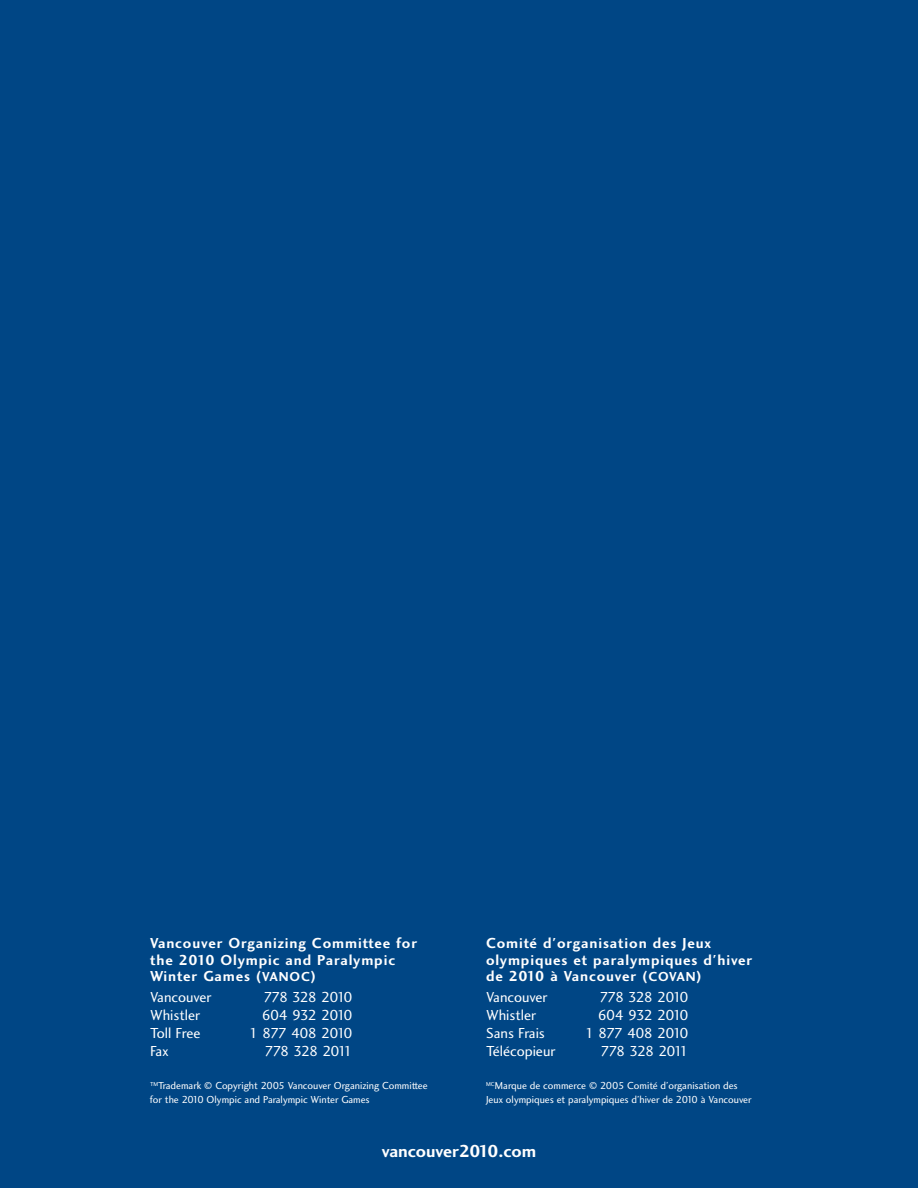
<style>
.page{position:relative;width:918px;height:1188px;background:#004685}
.page>*{position:absolute;margin:0;border:0;box-sizing:border-box;transform-origin:0 0}
.t1{font:18px "Charlotte Sans Bold Plain";color:#fff}
.t2{font:15px/16.5px "Charlotte Sans Bold Plain";letter-spacing:.06em;color:#fff}
.t3{font:15px "Charlotte Sans Book Plain";color:#fff}
.t4{font:15px "Charlotte Sans Book Plain";letter-spacing:-.09em;color:#fff}
.t5{font:15px "Charlotte Sans Book Plain";letter-spacing:-.045em;color:#fff}
.t6{font:15px "Charlotte Sans Book Plain";letter-spacing:-.08em;color:#fff}
.t7{font:15px "Charlotte Sans Book Plain";letter-spacing:-.01em;color:#fff}
.t8{font:10.5px/13.5px "Charlotte Sans Book Plain";color:#fff}
.s1{font-size:13.5px}
</style>
<div class="page">
<h2 class="t2" style="left:150px;top:936px;width:269px">Vancouver Organizing Committee for the 2010 Olympic and Paralympic<br>Winter Games <span class="s1">(VANOC)</span></h2>
<h2 class="t3" style="left:150px;top:992px;width:63px">Vancouver</h2>
<h2 class="t4" style="left:263px;top:992px;width:91px">778 328 2010</h2>
<h2 class="t3" style="left:150px;top:1010px;width:52px">Whistler</h2>
<h2 class="t5" style="left:262px;top:1010px;width:92px">604 932 2010</h2>
<h2 class="t7" style="left:150px;top:1028px;width:52px">Toll Free</h2>
<h2 class="t6" style="left:249px;top:1028px;width:105px">1 877 408 2010</h2>
<h2 class="t5" style="left:150px;top:1046px;width:20px">Fax</h2>
<h2 class="t4" style="left:265px;top:1046px;width:89px">778 328 2011</h2>
<p class="t8" style="left:150px;top:1080px;width:279px"><sup>TM</sup>Trademark © Copyright 2005 Vancouver Organizing Committee for the 2010 Olympic and Paralympic Winter Games</p>
<h2 class="t2" style="left:486px;top:936px;width:268px">Comité d'organisation des Jeux olympiques et paralympiques d'hiver de 2010 à Vancouver <span class="s1">(COVAN)</span></h2>
<h2 class="t3" style="left:486px;top:992px;width:63px">Vancouver</h2>
<h2 class="t4" style="left:599px;top:992px;width:91px">778 328 2010</h2>
<h2 class="t3" style="left:486px;top:1010px;width:52px">Whistler</h2>
<h2 class="t5" style="left:598px;top:1010px;width:92px">604 932 2010</h2>
<h2 class="t3" style="left:486px;top:1028px;width:60px">Sans Frais</h2>
<h2 class="t6" style="left:585px;top:1028px;width:105px">1 877 408 2010</h2>
<h2 class="t3" style="left:486px;top:1046px;width:71px">Télécopieur</h2>
<h2 class="t4" style="left:601px;top:1046px;width:89px">778 328 2011</h2>
<p class="t8" style="left:486px;top:1080px;width:267px"><sup>MC</sup>Marque de commerce © 2005 Comité d’organisation des<br>Jeux olympiques et paralympiques d’hiver de 2010 à Vancouver</p>
<h1 class="t1" style="left:382px;top:1145px;width:156px">vancouver2010.com</h1>
</div>
